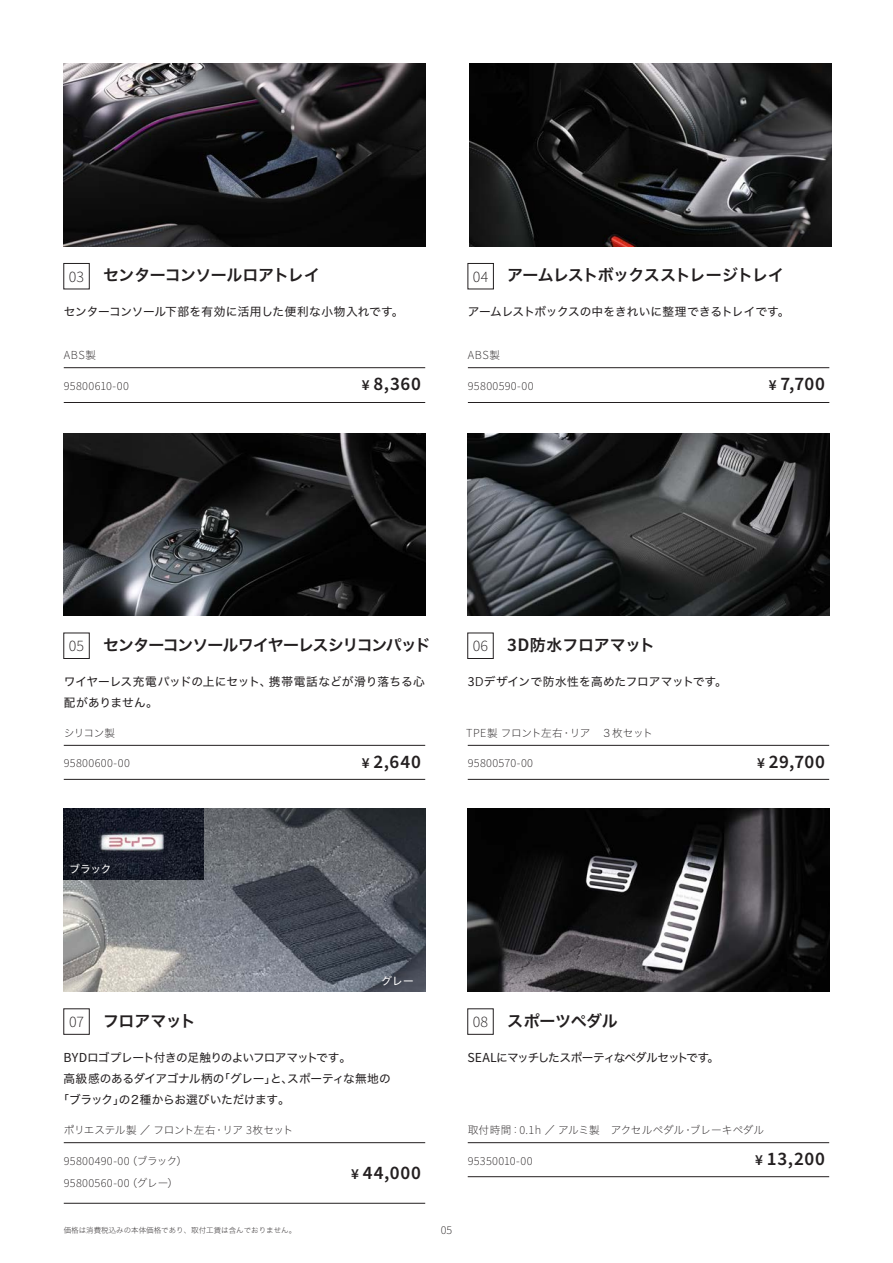
<style>
.page{position:relative;width:893px;height:1263px;background:#fff}
.page>*{position:absolute;margin:0;border:0;box-sizing:border-box;transform-origin:0 0}
.t1{font:600 19.2px "Source Sans Pro";letter-spacing:.045em;color:#231f20}
.t2{font:15.9px "Hiragino Sans W6";letter-spacing:-.04em;color:#231f20}
.t3{font:15.9px "Hiragino Sans W6";letter-spacing:-.065em;color:#231f20}
.t4{font:15.9px "Hiragino Sans W6";letter-spacing:-.015em;color:#231f20}
.t5{font:15.9px "Hiragino Sans W6";letter-spacing:-.02em;color:#231f20}
.t6{font:300 12.15px "Source Sans Pro";letter-spacing:.03em;color:#231f20}
.t7{font:300 12px "Source Sans Pro";color:#231f20}
.t8{font:11.7px "Hiragino Sans W4";letter-spacing:-.02em;color:#231f20}
.t9{font:11.7px/21.3px "Hiragino Sans W4";color:#231f20}
.t10{font:11.7px "Hiragino Sans W4";letter-spacing:.015em;color:#231f20}
.t11{font:11.7px "Hiragino Sans W4";letter-spacing:-.065em;color:#231f20}
.t12{font:11.7px "Hiragino Sans W4";letter-spacing:-.085em;color:#231f20}
.t13{font:11.7px "Hiragino Sans W4";letter-spacing:.005em;color:#231f20}
.t14{font:10.65px "Hiragino Sans W1";letter-spacing:-.025em;color:#231f20}
.t15{font:10.65px "Hiragino Sans W4";letter-spacing:.005em;color:#fff}
.t16{font:7.5px "Hira Kaku Std W1";color:#231f20}
.s1{font-family:"Source Sans Pro";font-weight:300}
.s2{font-family:"Hiragino Sans W1";font-weight:400;font-size:10.65px}
.s3{font-size:15.3px}
.s4{font-family:"Source Sans Pro";font-weight:600;font-size:19.2px}
.s5{font-family:"Source Sans Pro";font-size:13.8px}
.s6{font-family:"Koz Go Pr 6 N"}
.s7{font-family:"Source Sans Pro";font-weight:300;font-size:12.15px}
</style>
<div class="page">
<hr style="left:468px;top:1142px;width:361px;height:1px;background:#231f20">
<img style="left:468px;top:809px;width:361px;height:183px">
<hr style="left:64px;top:1142px;width:361px;height:1px;background:#231f20">
<hr style="left:64px;top:1203px;width:361px;height:1px;background:#231f20">
<hr style="left:468px;top:1176px;width:361px;height:1px;background:#231f20">
<img style="left:468px;top:433px;width:361px;height:183px">
<div style="left:467px;top:633px;width:26px;height:26px;border:1px solid #231f20"></div>
<hr style="left:468px;top:745px;width:361px;height:1px;background:#231f20">
<hr style="left:468px;top:779px;width:361px;height:1px;background:#231f20">
<hr style="left:64px;top:745px;width:361px;height:1px;background:#231f20">
<hr style="left:64px;top:779px;width:361px;height:1px;background:#231f20">
<img style="left:64px;top:433px;width:361px;height:183px">
<img style="left:64px;top:64px;width:361px;height:182px">
<img style="left:470px;top:64px;width:361px;height:182px">
<hr style="left:64px;top:367px;width:361px;height:1px;background:#231f20">
<hr style="left:64px;top:402px;width:361px;height:1px;background:#231f20">
<div style="left:468px;top:263px;width:26px;height:26px;border:1px solid #231f20"></div>
<hr style="left:468px;top:367px;width:361px;height:1px;background:#231f20">
<hr style="left:468px;top:402px;width:361px;height:1px;background:#231f20">
<img style="left:64px;top:809px;width:361px;height:183px">
<img style="left:64px;top:809px;width:139px;height:70px">
<h2 class="t2" style="left:69px;top:261px;width:253px"><span class="s1">03</span> センターコンソールロアトレイ</h2>
<h2 class="t2" style="left:473px;top:261px;width:313px"><span class="s1">04</span> アームレストボックスストレージトレイ</h2>
<p class="t10" style="left:64px;top:301px;width:341px">センターコンソール下部を有効に活用した便利な小物入れです。</p>
<p class="t8" style="left:468px;top:301px;width:323px">アームレストボックスの中をきれいに整理できるトレイです。</p>
<p class="t6" style="left:64px;top:347px;width:34px">ABS<span class="s2">製</span></p>
<p class="t6" style="left:468px;top:347px;width:34px">ABS<span class="s2">製</span></p>
<p class="t6" style="left:64px;top:378px;width:67px">95800610-00</p>
<h1 class="t1" style="left:362px;top:371px;width:61px"><span class="s3">¥</span> 8,360</h1>
<p class="t6" style="left:468px;top:378px;width:67px">95800590-00</p>
<h1 class="t1" style="left:769px;top:371px;width:58px"><span class="s3">¥</span> 7,700</h1>
<h2 class="t3" style="left:69px;top:630px;width:363px"><span class="s1">05</span> センターコンソールワイヤーレスシリコンパッド</h2>
<h2 class="t4" style="left:473px;top:630px;width:184px"><span class="s1">06</span> <span class="s4">3D</span>防水フロアマット</h2>
<p class="t9" style="left:64px;top:670px;width:363px">ワイヤーレス充電パッドの上にセット、携帯電話などが滑り落ちる心配がありません。</p>
<p class="t13" style="left:468px;top:671px;width:261px"><span class="s5">3</span><span class="s6">D</span>デザインで防水性を高めたフロアマットです。</p>
<p class="t14" style="left:64px;top:723px;width:53px">シリコン製</p>
<p class="t14" style="left:466px;top:723px;width:188px"><span class="s7">TPE</span>製フロント左右・リア　３枚セット</p>
<p class="t6" style="left:64px;top:755px;width:68px">95800600-00</p>
<h1 class="t1" style="left:362px;top:749px;width:61px"><span class="s3">¥</span> 2,640</h1>
<p class="t6" style="left:468px;top:755px;width:67px">95800570-00</p>
<h1 class="t1" style="left:757px;top:749px;width:69px"><span class="s3">¥</span> 29,700</h1>
<p class="t15" style="left:70px;top:859px;width:43px">ブラック</p>
<h2 class="t2" style="left:69px;top:1006px;width:128px"><span class="s1">07</span> フロアマット</h2>
<p class="t15" style="left:381px;top:971px;width:34px">グレー</p>
<p class="t11" style="left:64px;top:1047px;width:289px"><span class="s5">BYD</span>ロゴプレート付きの足触りのよいフロアマットです。</p>
<p class="t8" style="left:64px;top:1068px;width:329px">高級感のあるダイアゴナル柄の「グレー」と、スポーティな無地の</p>
<p class="t8" style="left:57px;top:1089px;width:234px">「ブラック」の２種からお選びいただけます。</p>
<p class="t14" style="left:64px;top:1121px;width:231px">ポリエステル製／フロント左右・リア <span class="s7">3</span>枚セット</p>
<p class="t6" style="left:64px;top:1152px;width:125px">95800490-00<span class="s2">（ブラック）</span></p>
<p class="t6" style="left:64px;top:1175px;width:116px">95800560-00<span class="s2">（グレー）</span></p>
<h1 class="t1" style="left:351px;top:1159px;width:71px"><span class="s3">¥</span> 44,000</h1>
<p class="t16" style="left:64px;top:1224px;width:234px">価格は消費税込みの本体価格であり、取付工賃は含んでおりません。</p>
<p class="t7" style="left:441px;top:1222px;width:13px">05</p>
<h2 class="t5" style="left:473px;top:1006px;width:146px"><span class="s1">08</span> スポーツペダル</h2>
<p class="t12" style="left:468px;top:1047px;width:253px"><span class="s5">SEAL</span>にマッチしたスポーティなペダルセットです。</p>
<p class="t14" style="left:468px;top:1121px;width:298px">取付時間：<span class="s7">0.1h</span> ／アルミ製　アクセルペダル・ブレーキペダル</p>
<p class="t6" style="left:468px;top:1152px;width:66px">95350010-00</p>
<h1 class="t1" style="left:755px;top:1146px;width:71px"><span class="s3">¥</span> 13,200</h1>
</div>
